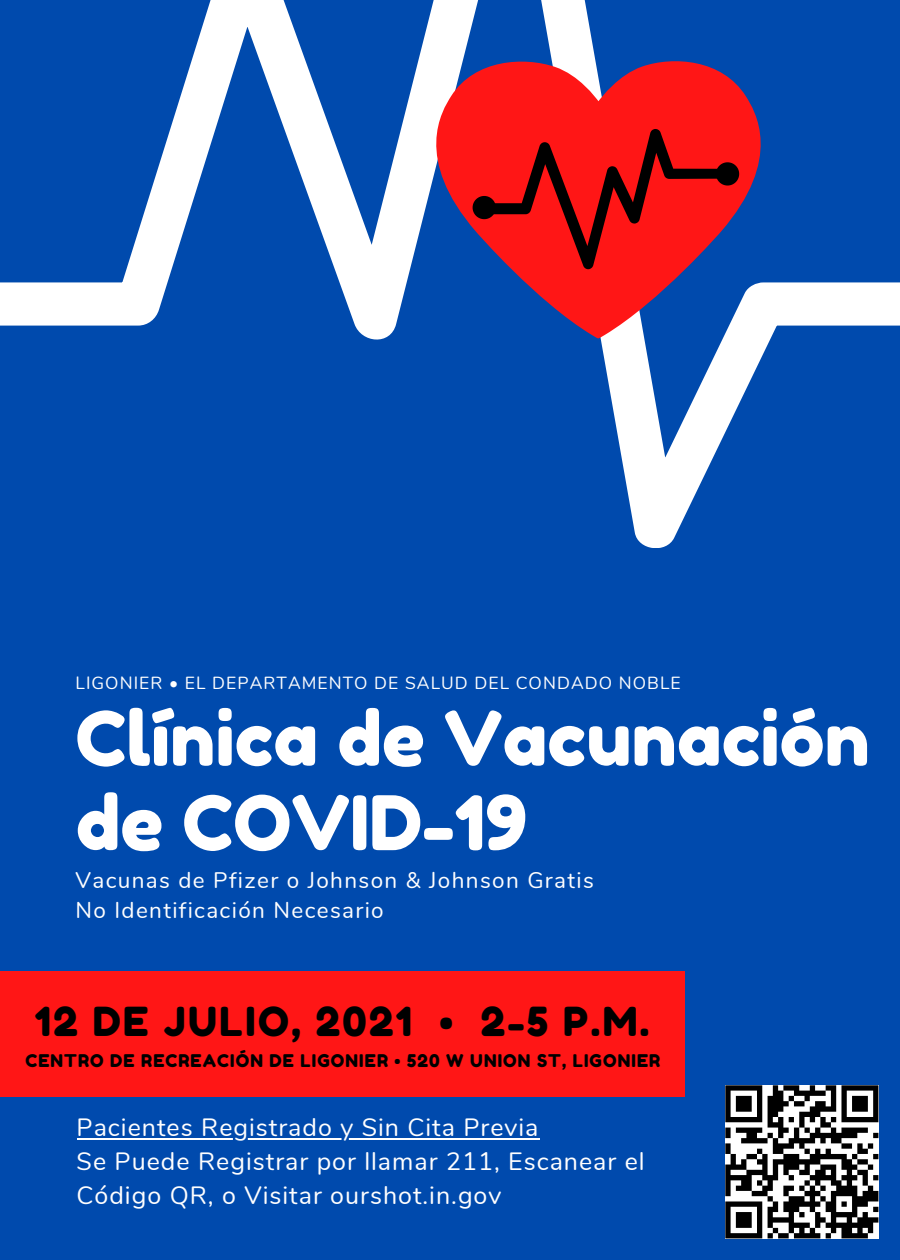
<style>
.page{position:relative;width:900px;height:1260px;background:#004aad}
.page>*{position:absolute;margin:0;border:0;box-sizing:border-box;transform-origin:0 0}
.t1{font:75px/84.5px "Fredoka One";color:#fff}
.t2{font:40px "Fredoka One";letter-spacing:.06em;color:#000}
.t3{font:25px "Nunito";letter-spacing:.04em;color:#fff}
.t4{font:22.5px "Nunito";letter-spacing:.06em;color:#fff}
.t5{font:17.5px "Fredoka One";letter-spacing:.06em;color:#000}
.t6{font:17.5px "Nunito";letter-spacing:.06em;color:#fff}
</style>
<div class="page">
<svg style="left:0;top:0;width:900px;height:547px"></svg>
<div style="left:0;top:971px;width:684px;height:126px;background:#ff1616"></div>
<hr style="left:77px;top:1138px;width:462px;height:2px;background:#fff">
<svg style="left:436px;top:61px;width:325px;height:278px;fill:#ff1616"></svg>
<svg style="left:473px;top:129px;width:266px;height:140px;background:#c3151b"></svg>
<svg style="left:725px;top:1085px;width:153px;height:153px;background:#787878"></svg>
<p class="t6" style="left:76px;top:671px;width:607px">LIGONIER • EL DEPARTAMENTO DE SALUD DEL CONDADO NOBLE</p>
<p class="t1" style="left:76px;top:696px;width:796px">Clínica de Vacunación de COVID-19</p>
<p class="t4" style="left:76px;top:865px;width:520px">Vacunas de Pfizer o Johnson &amp; Johnson Gratis</p>
<p class="t4" style="left:76px;top:895px;width:310px">No Identificación Necesario</p>
<p class="t2" style="left:35px;top:997px;width:616px">12 DE JULIO, 2021 • 2-5 P.M.</p>
<p class="t5" style="left:25px;top:1050px;width:636px">CENTRO DE RECREACIÓN DE LIGONIER • 520 W UNION ST, LIGONIER</p>
<p class="t3" style="left:77px;top:1111px;width:463px">Pacientes Registrado y Sin Cita Previa</p>
<p class="t3" style="left:77px;top:1145px;width:570px">Se Puede Registrar por llamar 211, Escanear el</p>
<p class="t3" style="left:77px;top:1178px;width:426px">Código QR, o Visitar ourshot.in.gov</p>
</div>
